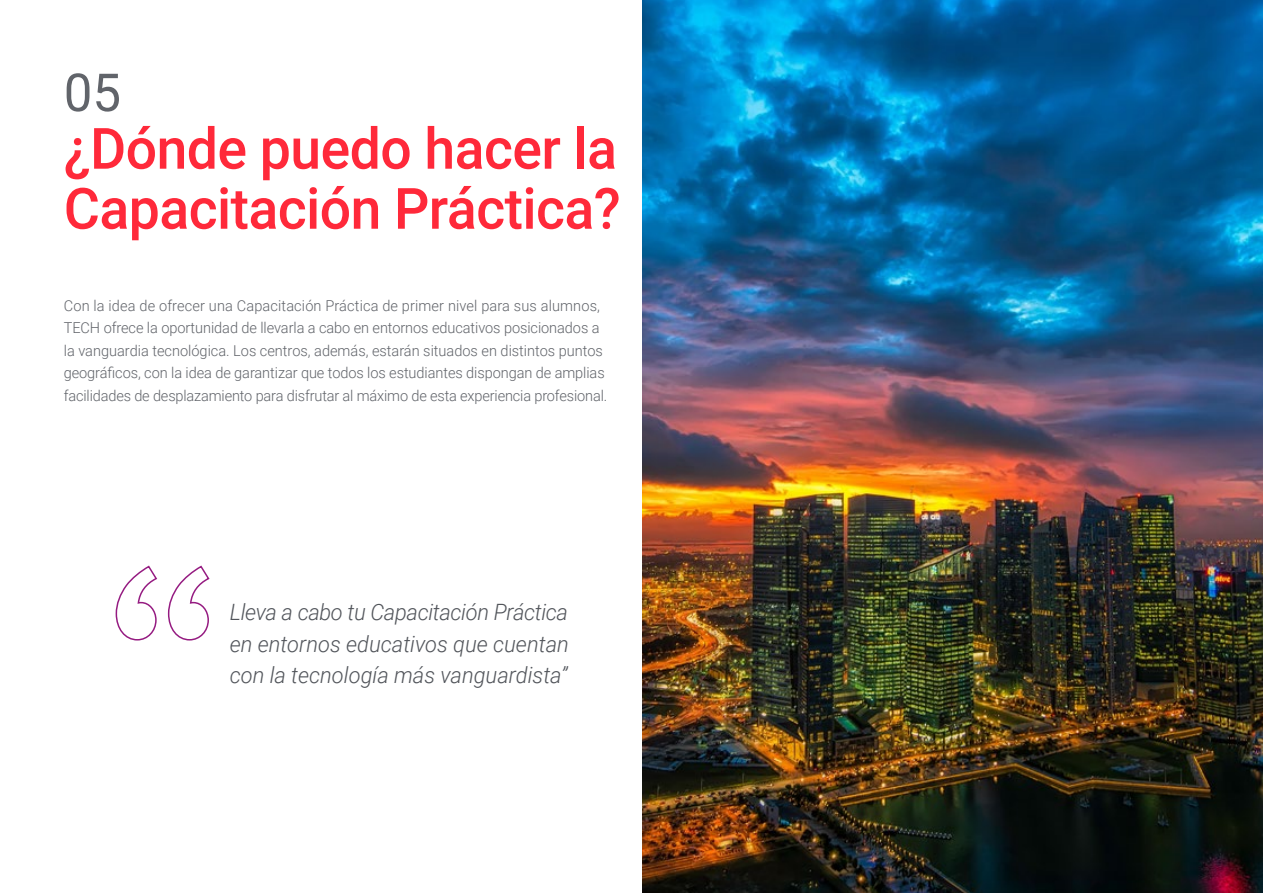
<style>
.page{position:relative;width:1263px;height:893px;background:#fff}
.page>*{position:absolute;margin:0;border:0;box-sizing:border-box;transform-origin:0 0}
.t1{font:500 57px/60px "Roboto";letter-spacing:-.01em;color:#ff293a}
.t2{font:52.5px "Roboto";color:#61646a}
.t3{font:italic 300 22.5px/31.5px "Roboto";color:#52555b;text-align:justify}
.t4{font:300 15px/22.5px "Roboto";letter-spacing:-.005em;color:#61646a}
</style>
<div class="page">
<svg style="left:115px;top:565px;width:95px;height:76px"></svg>
<img style="left:642px;top:0;width:621px;height:893px">
<h2 class="t2" style="left:64px;top:56px;width:59px">05</h2>
<h1 class="t1" style="left:64px;top:116px;width:558px">¿Dónde puedo hacer la<br>Capacitación Práctica?</h1>
<p class="t4" style="left:64px;top:293px;width:545px">Con la idea de ofrecer una Capacitación Práctica de primer nivel para sus alumnos, TECH ofrece la oportunidad de llevarla a cabo en entornos educativos posicionados a la vanguardia tecnológica. Los centros, además, estarán situados en distintos puntos geográficos, con la idea de garantizar que todos los estudiantes dispongan de amplias facilidades de desplazamiento para disfrutar al máximo de esta experiencia profesional.</p>
<h3 class="t3" style="left:230px;top:595px;width:341px">Lleva a cabo tu Capacitación Práctica en entornos educativos que cuentan con la tecnología más vanguardista”</h3>
</div>
